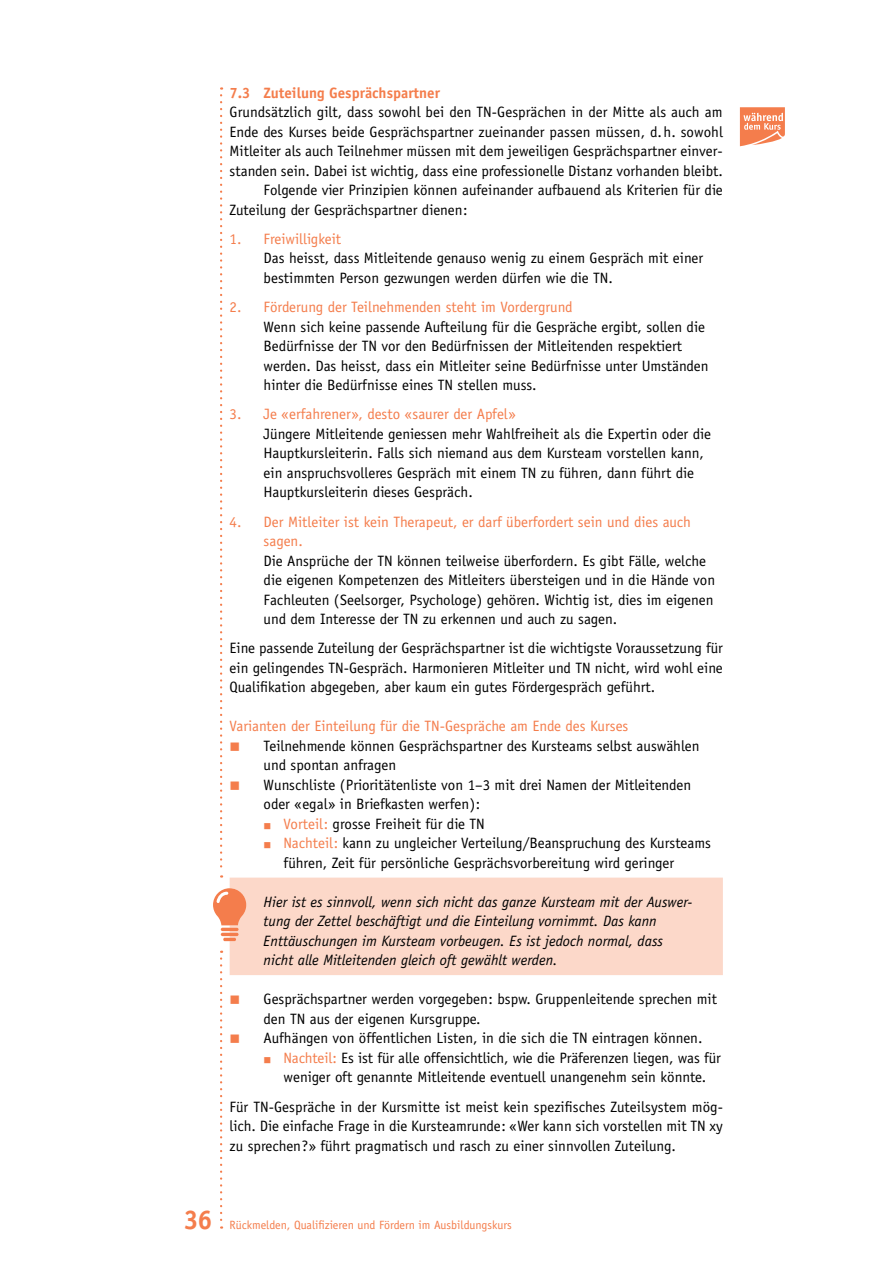
<style>
.page{position:relative;width:893px;height:1263px;background:#fff}
.page>*{position:absolute;margin:0;border:0;box-sizing:border-box;transform-origin:0 0}
.t1{font:700 27px "Officina Sans";color:#f47d4c}
.t2{font:15px/19.5px "Officina Sans";color:#000}
.t3{font:15px/19.5px "Officina Sans";color:#f47d4c}
.t4{font:italic 15px/19.5px "Officina Sans";color:#000}
.t5{font:700 15px "Officina Sans";color:#f47d4c}
.t6{font:12px "Officina Sans";color:#f47d4c}
.s1{color:#f47d4c}
</style>
<div class="page">
<div style="left:230px;top:878px;width:493px;height:97px;background:#fcd8c9"></div>
<hr style="left:221px;top:928px;width:18px;height:3px;background:#f47d4c;border-radius:2px">
<hr style="left:221px;top:933px;width:18px;height:3px;background:#f47d4c;border-radius:2px">
<svg style="left:223px;top:938px;width:13px;height:3px"></svg>
<svg style="left:213px;top:888px;width:33px;height:37px"></svg>
<svg style="left:740px;top:107px;width:45px;height:39px;background:#f69d79"></svg>
<svg style="left:220px;top:951px;width:2px;height:278px"></svg>
<svg style="left:220px;top:87px;width:2px;height:791px"></svg>
<p class="t5" style="left:230px;top:83px;width:212px">7.3 Zuteilung Gesprächspartner</p>
<p class="t2" style="left:230px;top:102px;width:494px">Grundsätzlich gilt, dass sowohl bei den TN-Gesprächen in der Mitte als auch am</p>
<p class="t2" style="left:230px;top:122px;width:495px">Ende des Kurses beide Gesprächspartner zueinander passen müssen, d.h. sowohl</p>
<p class="t2" style="left:230px;top:141px;width:495px">Mitleiter als auch Teilnehmer müssen mit dem jeweiligen Gesprächspartner einver-</p>
<p class="t2" style="left:230px;top:161px;width:495px">standen sein. Dabei ist wichtig, dass eine professionelle Distanz vorhanden bleibt.</p>
<p class="t2" style="left:264px;top:180px;width:461px">Folgende vier Prinzipien können aufeinander aufbauend als Kriterien für die</p>
<p class="t2" style="left:230px;top:200px;width:239px">Zuteilung der Gesprächspartner dienen:</p>
<p class="t3" style="left:230px;top:229px;width:113px">1. Freiwilligkeit</p>
<p class="t2" style="left:264px;top:248px;width:441px">Das heisst, dass Mitleitende genauso wenig zu einem Gespräch mit einer bestimmten Person gezwungen werden dürfen wie die TN.</p>
<p class="t3" style="left:230px;top:297px;width:345px">2. Förderung der Teilnehmenden steht im Vordergrund</p>
<p class="t2" style="left:264px;top:317px;width:446px">Wenn sich keine passende Aufteilung für die Gespräche ergibt, sollen die Bedürfnisse der TN vor den Bedürfnissen der Mitleitenden respektiert werden. Das heisst, dass ein Mitleiter seine Bedürfnisse unter Umständen hinter die Bedürfnisse eines TN stellen muss.</p>
<p class="t3" style="left:230px;top:404px;width:288px">3. Je «erfahrener», desto «saurer der Apfel»</p>
<p class="t2" style="left:264px;top:424px;width:449px">Jüngere Mitleitende geniessen mehr Wahlfreiheit als die Expertin oder die Hauptkursleiterin. Falls sich niemand aus dem Kursteam vorstellen kann, ein anspruchsvolleres Gespräch mit einem TN zu führen, dann führt die Hauptkursleiterin dieses Gespräch.</p>
<p class="t3" style="left:264px;top:512px;width:429px;text-indent:-34px">4. Der Mitleiter ist kein Therapeut, er darf überfordert sein und dies auch sagen.</p>
<p class="t2" style="left:264px;top:551px;width:453px">Die Ansprüche der TN können teilweise überfordern. Es gibt Fälle, welche die eigenen Kompetenzen des Mitleiters übersteigen und in die Hände von Fachleuten (Seelsorger, Psychologe) gehören. Wichtig ist, dies im eigenen und dem Interesse der TN zu erkennen und auch zu sagen.</p>
<p class="t2" style="left:230px;top:638px;width:495px;text-align:justify">Eine passende Zuteilung der Gesprächspartner ist die wichtigste Voraussetzung für ein gelingendes TN-Gespräch. Harmonieren Mitleiter und TN nicht, wird wohl eine Qualifikation abgegeben, aber kaum ein gutes Fördergespräch geführt.</p>
<p class="t3" style="left:230px;top:716px;width:400px">Varianten der Einteilung für die TN-Gespräche am Ende des Kurses</p>
<p class="t2" style="left:264px;top:736px;width:438px;text-indent:-34px"><span class="s1">■</span> Teilnehmende können Gesprächspartner des Kursteams selbst auswählen und spontan anfragen</p>
<p class="t2" style="left:264px;top:775px;width:429px;text-indent:-34px"><span class="s1">■</span> Wunschliste (Prioritätenliste von 1–3 mit drei Namen der Mitleitenden oder «egal» in Briefkasten werfen):</p>
<p class="t2" style="left:264px;top:814px;width:223px"><span class="s1">■ Vorteil:</span> grosse Freiheit für die TN</p>
<p class="t2" style="left:284px;top:833px;width:429px;text-indent:-20px"><span class="s1">■ Nachteil:</span> kann zu ungleicher Verteilung/Beanspruchung des Kursteams führen, Zeit für persönliche Gesprächsvorbereitung wird geringer</p>
<p class="t4" style="left:264px;top:892px;width:430px">Hier ist es sinnvoll, wenn sich nicht das ganze Kursteam mit der Auswer&shy;tung der Zettel beschäftigt und die Einteilung vornimmt. Das kann Enttäuschungen im Kursteam vorbeugen. Es ist jedoch normal, dass nicht alle Mitleitenden gleich oft gewählt werden.</p>
<p class="t2" style="left:264px;top:989px;width:455px;text-indent:-34px"><span class="s1">■</span> Gesprächspartner werden vorgegeben: bspw. Gruppenleitende sprechen mit den TN aus der eigenen Kursgruppe.</p>
<p class="t2" style="left:230px;top:1028px;width:474px"><span class="s1">■</span> Aufhängen von öffentlichen Listen, in die sich die TN eintragen können.</p>
<p class="t2" style="left:264px;top:1048px;width:459px;text-align:center"><span class="s1">■ Nachteil:</span> Es ist für alle offensichtlich, wie die Präferenzen liegen, was für weniger oft genannte Mitleitende eventuell unangenehm sein könnte.</p>
<p class="t2" style="left:230px;top:1097px;width:495px;text-align:justify">Für TN-Gespräche in der Kursmitte ist meist kein spezifisches Zuteilsystem mög&shy;lich. Die einfache Frage in die Kursteamrunde: «Wer kann sich vorstellen mit TN xy zu sprechen?» führt pragmatisch und rasch zu einer sinnvollen Zuteilung.</p>
<h1 class="t1" style="left:184px;top:1202px;width:30px">36</h1>
<p class="t6" style="left:230px;top:1217px;width:284px">Rückmelden, Qualifizieren und Fördern im Ausbildungskurs</p>
</div>
